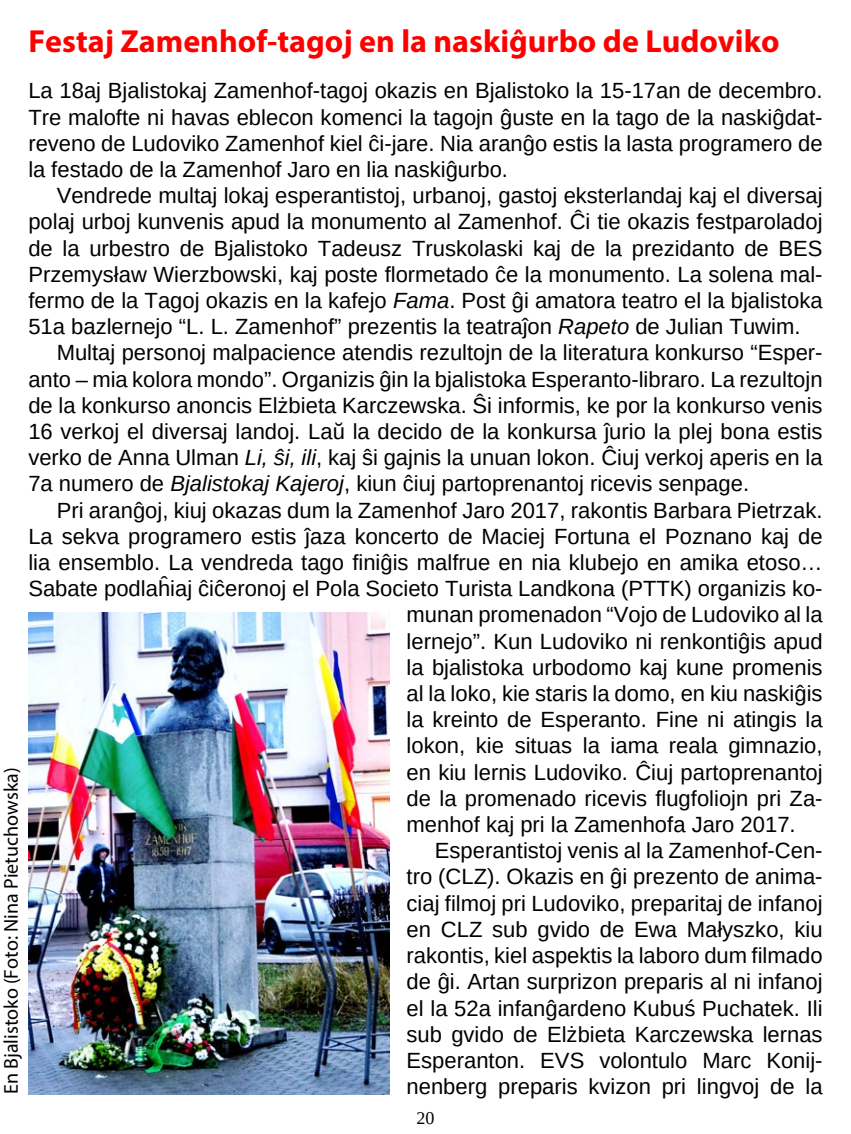
<style>
.page{position:relative;width:851px;height:1134px;background:#fff}
.page>*{position:absolute;margin:0;border:0;box-sizing:border-box;transform-origin:0 0}
.Titolo{font:700 32px "Myriad Pro";color:#f00}
.Teksto{font:22px/26.2px "Liberation Sans";color:#000;text-align:justify}
.Teksto_senindenta{font:22px/26.2px "Liberation Sans";color:#000;text-align:justify}
.Sub-bildo{font:20px "Myriad Pro";color:#000}
.Pagnumero{font:18px "Liberation Serif";color:#000}
.s1{font-style:italic}
</style>
<div class="page">
<img style="left:28px;top:612px;width:361px;height:482px">
<p class="Titolo" style="left:28px;top:21px;width:752px">Festaj Zamenhof-tagoj en la naskiĝurbo de Ludoviko</p>
<p class="Teksto_senindenta" style="left:28px;top:78px;width:795px">La 18aj Bjalistokaj Zamenhof-tagoj okazis en Bjalistoko la 15-17an de decembro.<br>Tre malofte ni havas eblecon komenci la tagojn ĝuste en la tago de la naskiĝdat&shy;reveno de Ludoviko Zamenhof kiel ĉi-jare. Nia aranĝo estis la lasta programero de la festado de la Zamenhof Jaro en lia naskiĝurbo.</p>
<p class="Teksto" style="left:28px;top:183px;width:795px;text-indent:28px">Vendrede multaj lokaj esperantistoj, urbanoj, gastoj eksterlandaj kaj el diversaj polaj urboj kunvenis apud la monumento al Zamenhof. Ĉi tie okazis festparoladoj de la urbestro de Bjalistoko Tadeusz Truskolaski kaj de la prezidanto de BES Przemysław Wierzbowski, kaj poste flormetado ĉe la monumento. La solena mal&shy;fermo de la Tagoj okazis en la kafejo <span class="s1">Fama</span>. Post ĝi amatora teatro el la bjalistoka 51a bazlernejo “L. L. Zamenhof” prezentis la teatraĵon <span class="s1">Rapeto</span> de Julian Tuwim.</p>
<p class="Teksto" style="left:28px;top:340px;width:795px;text-indent:28px">Multaj personoj malpacience atendis rezultojn de la literatura konkurso “Esper&shy;anto – mia kolora mondo”. Organizis ĝin la bjalistoka Esperanto-libraro. La rezultojn de la konkurso anoncis Elżbieta Karczewska. Ŝi informis, ke por la konkurso venis 16 verkoj el diversaj landoj. Laŭ la decido de la konkursa ĵurio la plej bona estis verko de Anna Ulman <span class="s1">Li, ŝi, ili</span>, kaj ŝi gajnis la unuan lokon. Ĉiuj verkoj aperis en la 7a numero de <span class="s1">Bjalistokaj Kajeroj</span>, kiun ĉiuj partoprenantoj ricevis senpage.</p>
<p class="Teksto" style="left:57px;top:497px;width:767px">Pri aranĝoj, kiuj okazas dum la Zamenhof Jaro 2017, rakontis Barbara Pietrzak.</p>
<p class="Teksto" style="left:28px;top:523px;width:795px">La sekva programero estis ĵaza koncerto de Maciej Fortuna el Poznano kaj de</p>
<p class="Teksto" style="left:28px;top:549px;width:795px">lia ensemblo. La vendreda tago finiĝis malfrue en nia klubejo en amika etoso…</p>
<p class="Teksto" style="left:28px;top:576px;width:795px">Sabate podlaĥiaj ĉiĉeronoj el Pola Societo Turista Landkona (PTTK) organizis ko-</p>
<p class="Teksto" style="left:406px;top:602px;width:417px">munan promenadon “Vojo de Ludoviko al la</p>
<p class="Teksto" style="left:406px;top:628px;width:417px">lernejo”. Kun Ludoviko ni renkontiĝis apud</p>
<p class="Teksto" style="left:406px;top:654px;width:417px">la bjalistoka urbodomo kaj kune promenis</p>
<p class="Teksto" style="left:406px;top:680px;width:417px">al la loko, kie staris la domo, en kiu naskiĝis</p>
<p class="Teksto" style="left:406px;top:707px;width:417px">la kreinto de Esperanto. Fine ni atingis la</p>
<p class="Teksto" style="left:406px;top:733px;width:417px">lokon, kie situas la iama reala gimnazio,</p>
<p class="Teksto" style="left:406px;top:759px;width:417px">en kiu lernis Ludoviko. Ĉiuj partoprenantoj</p>
<p class="Teksto" style="left:406px;top:785px;width:417px">de la promenado ricevis flugfoliojn pri Za-</p>
<p class="Teksto" style="left:406px;top:811px;width:390px">menhof kaj pri la Zamenhofa Jaro 2017.</p>
<p class="Teksto" style="left:406px;top:838px;width:417px;text-indent:28px">Esperantistoj venis al la Zamenhof-Cen&shy;tro (CLZ). Okazis en ĝi prezento de anima&shy;ciaj filmoj pri Ludoviko, preparitaj de infanoj en CLZ sub gvido de Ewa Małyszko, kiu rakontis, kiel aspektis la laboro dum filmado de ĝi. Artan surprizon preparis al ni infanoj el la 52a infanĝardeno Kubuś Puchatek. Ili sub gvido de Elżbieta Karczewska lernas Esperanton. EVS volontulo Marc Konij-</p>
<p class="Sub-bildo" style="left:-1px;top:1094px;width:328px;rotate:-90deg">En Bjalistoko (Foto: Nina Pietuchowska)</p>
<p class="Teksto" style="left:406px;top:1073px;width:417px">nenberg preparis kvizon pri lingvoj de la</p>
<p class="Pagnumero" style="left:416px;top:1106px;width:19px">20</p>
</div>
